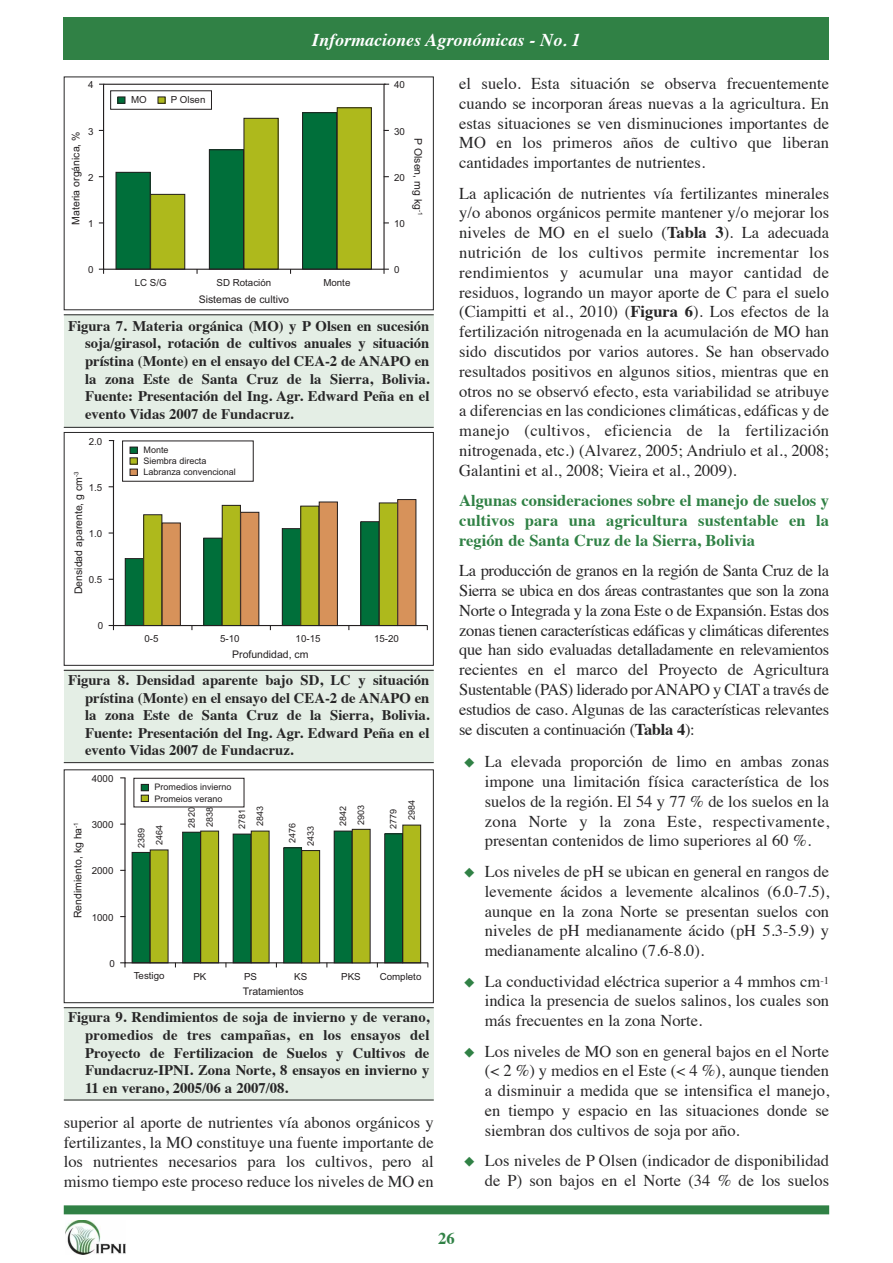
<style>
.page{position:relative;width:893px;height:1263px;background:#fff}
.page>*{position:absolute;margin:0;border:0;box-sizing:border-box;transform-origin:0 0}
.t1{font:italic 700 18px "Times";color:#fff}
.t2{font:16.5px/19.8px "Times";color:#272627;text-align:justify}
.t3{font:700 16.5px/19.8px "Times";color:#308145;text-align:justify}
.t4{font:700 14.7px/17.7px "Times";color:#272627;text-align:justify}
.t5{font:10.5px "Arial";color:#231f20}
.t6{font:9.75px "Arial";color:#231f20}
.t7{font:9px/11.2px "Arial";color:#231f20}
.s1{font-weight:700}
.s2{color:#308145}
</style>
<div class="page">
<div style="left:64px;top:17px;width:765px;height:43px;background:#308145"></div>
<div style="left:64px;top:1205px;width:765px;height:9px;background:#308145"></div>
<img style="left:66px;top:1220px;width:59px;height:34px">
<div style="left:64px;top:314px;width:370px;height:114px;background:#e4eee5"></div>
<hr style="left:64px;top:314px;width:370px;height:1px;background:#272627">
<hr style="left:64px;top:427px;width:370px;height:1px;background:#272627">
<svg style="left:383px;top:269px;width:6px;height:5px"></svg>
<hr style="left:104px;top:84px;width:282px;height:1px;background:#231f20">
<svg style="left:102px;top:83px;width:283px;height:187px"></svg>
<div style="left:64px;top:670px;width:370px;height:93px;background:#e4eee5"></div>
<hr style="left:64px;top:670px;width:370px;height:1px;background:#272627">
<hr style="left:64px;top:762px;width:370px;height:1px;background:#272627">
<svg style="left:109px;top:625px;width:5px;height:5px"></svg>
<svg style="left:112px;top:440px;width:316px;height:187px"></svg>
<div style="left:64px;top:432px;width:370px;height:234px;border:1px solid #272627"></div>
<div style="left:64px;top:1007px;width:370px;height:93px;background:#e4eee5"></div>
<hr style="left:64px;top:1007px;width:370px;height:1px;background:#272627">
<hr style="left:64px;top:1099px;width:370px;height:1px;background:#272627">
<svg style="left:120px;top:962px;width:6px;height:5px"></svg>
<svg style="left:124px;top:777px;width:304px;height:187px"></svg>
<div style="left:334px;top:831px;width:18px;height:132px;background:#006f3a"></div>
<div style="left:334px;top:831px;width:18px;height:132px;border:1px solid #231f20"></div>
<div style="left:352px;top:829px;width:18px;height:134px;background:#aeb91c"></div>
<div style="left:352px;top:829px;width:19px;height:134px;border:1px solid #231f20"></div>
<div style="left:284px;top:848px;width:18px;height:115px;background:#006f3a"></div>
<div style="left:283px;top:847px;width:19px;height:116px;border:1px solid #231f20"></div>
<div style="left:302px;top:850px;width:18px;height:113px;background:#aeb91c"></div>
<div style="left:301px;top:850px;width:19px;height:113px;border:1px solid #231f20"></div>
<div style="left:64px;top:769px;width:370px;height:234px;border:1px solid #272627"></div>
<p class="t1" style="left:312px;top:32px;width:270px">Informaciones Agronómicas - No. 1</p>
<p class="t6" style="left:88px;top:79px;width:7px">4</p>
<p class="t6" style="left:394px;top:79px;width:12px">40</p>
<p class="t6" style="left:131px;top:93px;width:17px">MO</p>
<p class="t6" style="left:171px;top:93px;width:36px">P Olsen</p>
<p class="t6" style="left:88px;top:125px;width:7px">3</p>
<p class="t5" style="left:69px;top:225px;width:95px;rotate:-90deg">Materia orgánica, %</p>
<p class="t6" style="left:88px;top:171px;width:7px">2</p>
<p class="t6" style="left:88px;top:217px;width:7px">1</p>
<p class="t6" style="left:394px;top:125px;width:12px">30</p>
<p class="t5" style="left:425px;top:138px;width:78px;rotate:90deg">P Olsen, mg kg<sup>-1</sup></p>
<p class="t6" style="left:394px;top:171px;width:12px">20</p>
<p class="t6" style="left:394px;top:217px;width:12px">10</p>
<p class="t6" style="left:88px;top:263px;width:7px">0</p>
<p class="t6" style="left:394px;top:263px;width:7px">0</p>
<p class="t6" style="left:135px;top:276px;width:33px">LC S/G</p>
<p class="t6" style="left:217px;top:276px;width:56px">SD Rotación</p>
<p class="t5" style="left:199px;top:293px;width:92px">Sistemas de cultivo</p>
<p class="t6" style="left:323px;top:276px;width:29px">Monte</p>
<p class="t4" style="left:85px;top:318px;width:346px;text-indent:-17px">Figura 7. Materia orgánica (MO) y P Olsen en sucesión soja/girasol, rotación de cultivos anuales y situación prístina (Monte) en el ensayo del CEA-2 de ANAPO en la zona Este de Santa Cruz de la Sierra, Bolivia.<br>Fuente: Presentación del Ing. Agr. Edward Peña en el evento Vidas 2007 de Fundacruz.</p>
<p class="t6" style="left:89px;top:435px;width:15px">2.0</p>
<p class="t6" style="left:89px;top:481px;width:15px">1.5</p>
<p class="t5" style="left:71px;top:594px;width:124px;rotate:-90deg">Densidad aparente, g cm<sup>-3</sup></p>
<p class="t6" style="left:89px;top:527px;width:15px">1.0</p>
<p class="t6" style="left:89px;top:573px;width:15px">0.5</p>
<p class="t6" style="left:98px;top:619px;width:7px">0</p>
<p class="t7" style="left:144px;top:444px;width:26px">Monte</p>
<p class="t7" style="left:143px;top:467px;width:94px">Labranza convencional</p>
<p class="t7" style="left:143px;top:455px;width:64px">Siembra directa</p>
<p class="t6" style="left:144px;top:632px;width:16px">0-5</p>
<p class="t6" style="left:220px;top:632px;width:21px">5-10</p>
<p class="t5" style="left:232px;top:647px;width:78px">Profundidad, cm</p>
<p class="t6" style="left:296px;top:632px;width:26px">10-15</p>
<p class="t6" style="left:374px;top:632px;width:26px">15-20</p>
<p class="t4" style="left:85px;top:672px;width:346px;text-indent:-17px">Figura 8. Densidad aparente bajo SD, LC y situación prístina (Monte) en el ensayo del CEA-2 de ANAPO en la zona Este de Santa Cruz de la Sierra, Bolivia.<br>Fuente: Presentación del Ing. Agr. Edward Peña en el evento Vidas 2007 de Fundacruz.</p>
<p class="t5" style="left:71px;top:918px;width:97px;rotate:-90deg">Rendimiento, kg ha<sup>-1</sup></p>
<p class="t6" style="left:92px;top:772px;width:23px">4000</p>
<p class="t6" style="left:92px;top:818px;width:23px">3000</p>
<p class="t6" style="left:92px;top:864px;width:23px">2000</p>
<p class="t6" style="left:92px;top:911px;width:23px">1000</p>
<p class="t6" style="left:110px;top:957px;width:7px">0</p>
<p class="t7" style="left:154px;top:781px;width:79px">Promedios invierno<br>Promeios verano</p>
<p class="t7" style="left:132px;top:847px;width:24px;line-height:18px;rotate:-90deg">2389<br>2464</p>
<p class="t7" style="left:186px;top:827px;width:21px;rotate:-90deg">2820</p>
<p class="t7" style="left:204px;top:826px;width:21px;rotate:-90deg">2838</p>
<p class="t7" style="left:237px;top:829px;width:21px;rotate:-90deg">2781</p>
<p class="t7" style="left:254px;top:825px;width:21px;rotate:-90deg">2843</p>
<p class="t7" style="left:287px;top:843px;width:21px;rotate:-90deg">2476</p>
<p class="t7" style="left:305px;top:846px;width:21px;rotate:-90deg">2433</p>
<p class="t7" style="left:337px;top:826px;width:21px;rotate:-90deg">2842</p>
<p class="t7" style="left:355px;top:825px;width:21px;rotate:-90deg">2903</p>
<p class="t7" style="left:406px;top:820px;width:21px;rotate:-90deg">2984</p>
<p class="t7" style="left:388px;top:829px;width:21px;rotate:-90deg">2779</p>
<p class="t6" style="left:134px;top:969px;width:32px">Testigo</p>
<p class="t6" style="left:193px;top:970px;width:15px">PK</p>
<p class="t6" style="left:244px;top:970px;width:15px">PS</p>
<p class="t6" style="left:294px;top:970px;width:15px">KS</p>
<p class="t6" style="left:341px;top:970px;width:21px">PKS</p>
<p class="t6" style="left:380px;top:970px;width:43px">Completo</p>
<p class="t5" style="left:243px;top:985px;width:62px">Tratamientos</p>
<p class="t4" style="left:85px;top:1010px;width:346px;text-indent:-17px">Figura 9. Rendimientos de soja de invierno y de verano, promedios de tres campañas, en los ensayos del Proyecto de Fertilizacion de Suelos y Cultivos de Fundacruz-IPNI. Zona Norte, 8 ensayos en invierno y 11 en verano, 2005/06 a 2007/08.</p>
<p class="t2" style="left:64px;top:1114px;width:371px">superior al aporte de nutrientes vía abonos orgánicos y fertilizantes, la MO constituye una fuente importante de los nutrientes necesarios para los cultivos, pero al mismo tiempo este proceso reduce los niveles de MO en</p>
<p class="t2" style="left:459px;top:75px;width:371px">el suelo. Esta situación se observa frecuentemente cuando se incorporan áreas nuevas a la agricultura. En estas situaciones se ven disminuciones importantes de MO en los primeros años de cultivo que liberan cantidades importantes de nutrientes.</p>
<p class="t2" style="left:459px;top:185px;width:371px">La aplicación de nutrientes vía fertilizantes minerales y/o abonos orgánicos permite mantener y/o mejorar los niveles de MO en el suelo (<span class="s1">Tabla 3</span>). La adecuada nutrición de los cultivos permite incrementar los rendimientos y acumular una mayor cantidad de residuos, logrando un mayor aporte de C para el suelo (Ciampitti et al., 2010) (<span class="s1">Figura 6</span>). Los efectos de la fertilización nitrogenada en la acumulación de MO han sido discutidos por varios autores. Se han observado resultados positivos en algunos sitios, mientras que en otros no se observó efecto, esta variabilidad se atribuye a diferencias en las condiciones climáticas, edáficas y de manejo (cultivos, eficiencia de la fertilización nitrogenada, etc.) (Alvarez, 2005; Andriulo et al., 2008; Galantini et al., 2008; Vieira et al., 2009).</p>
<p class="t3" style="left:459px;top:492px;width:371px">Algunas consideraciones sobre el manejo de suelos y cultivos para una agricultura sustentable en la región de Santa Cruz de la Sierra, Bolivia</p>
<p class="t2" style="left:459px;top:562px;width:371px">La producción de granos en la región de Santa Cruz de la Sierra se ubica en dos áreas contrastantes que son la zona Norte o Integrada y la zona Este o de Expansión. Estas dos zonas tienen características edáficas y climáticas diferentes que han sido evaluadas detalladamente en relevamientos recientes en el marco del Proyecto de Agricultura Sustentable (PAS) liderado porANAPO y CIAT a través de estudios de caso. Algunas de las características relevantes se discuten a continuación (<span class="s1">Tabla 4</span>):</p>
<p class="t2" style="left:485px;top:753px;width:346px;text-indent:-21px"><span class="s2">◆</span> La elevada proporción de limo en ambas zonas impone una limitación física característica de los suelos de la región. El 54 y 77 % de los suelos en la zona Norte y la zona Este, respectivamente, presentan contenidos de limo superiores al 60 %.</p>
<p class="t2" style="left:485px;top:863px;width:346px;text-indent:-21px"><span class="s2">◆</span> Los niveles de pH se ubican en general en rangos de levemente ácidos a levemente alcalinos (6.0-7.5), aunque en la zona Norte se presentan suelos con niveles de pH medianamente ácido (pH 5.3-5.9) y medianamente alcalino (7.6-8.0).</p>
<p class="t2" style="left:485px;top:972px;width:346px;text-indent:-21px"><span class="s2">◆</span> La conductividad eléctrica superior a 4 mmhos cm<sup>-1 </sup>indica la presencia de suelos salinos, los cuales son más frecuentes en la zona Norte.</p>
<p class="t2" style="left:485px;top:1042px;width:346px;text-indent:-21px"><span class="s2">◆</span> Los niveles de MO son en general bajos en el Norte (&lt; 2 %) y medios en el Este (&lt; 4 %), aunque tienden a disminuir a medida que se intensifica el manejo, en tiempo y espacio en las situaciones donde se siembran dos cultivos de soja por año.</p>
<p class="t2" style="left:463px;top:1152px;width:367px;text-align:right"><span class="s2">◆</span> Los niveles de P Olsen (indicador de disponibilidad de P) son bajos en el Norte (34 % de los suelos</p>
<p class="t3" style="left:438px;top:1230px;width:18px">26</p>
</div>
